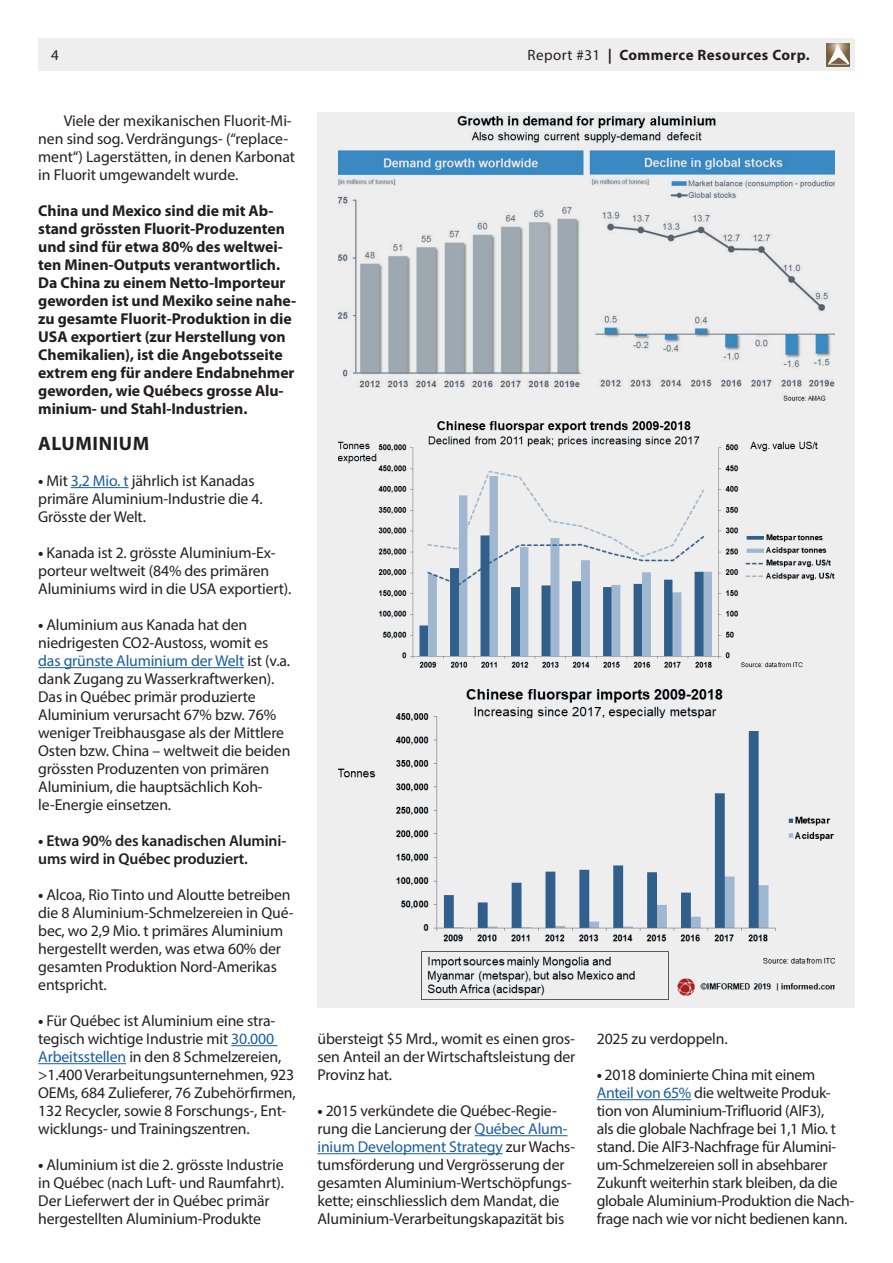
<style>
.page{position:relative;width:893px;height:1263px;background:#fff}
.page>*{position:absolute;margin:0;border:0;box-sizing:border-box;transform-origin:0 0}
.t1{font:700 19.5px "Myriad Pro";letter-spacing:.03em;color:#231f20}
.t2{font:15.75px/18px "Myriad Pro";letter-spacing:-.01em;color:#231f20}
.t3{font:700 15.75px/18px "Myriad Pro";letter-spacing:-.005em;color:#231f20}
.t4{font:600 15.75px/18px "Myriad Pro";letter-spacing:-.01em;color:#231f20}
.t5{font:700 15px "Myriad Pro";letter-spacing:.03em;color:#231f20}
.t6{font:15px "Myriad Pro";color:#231f20}
.s1{font-weight:400}
.s2{font-weight:700}
.s3{color:#175d9e}
</style>
<div class="page">
<hr style="left:71px;top:487px;width:58px;height:1px;background:#175d9e">
<hr style="left:38px;top:667px;width:206px;height:1px;background:#175d9e">
<hr style="left:231px;top:1045px;width:46px;height:1px;background:#175d9e">
<hr style="left:38px;top:1063px;width:88px;height:1px;background:#175d9e">
<hr style="left:475px;top:1135px;width:93px;height:1px;background:#175d9e">
<hr style="left:317px;top:1153px;width:186px;height:1px;background:#175d9e">
<hr style="left:597px;top:1099px;width:94px;height:1px;background:#175d9e">
<div style="left:317px;top:113px;width:538px;height:895px;background:#eeeeef"></div>
<img style="left:338px;top:689px;width:496px;height:311px">
<img style="left:338px;top:421px;width:496px;height:247px">
<img style="left:338px;top:116px;width:496px;height:285px">
<div style="left:38px;top:38px;width:817px;height:33px;background:#eeeeef"></div>
<img style="left:827px;top:43px;width:22px;height:23px">
<p class="t6" style="left:51px;top:46px;width:9px">4</p>
<p class="t5" style="left:528px;top:47px;width:283px"><span class="s1">Report #31</span> | Commerce Resources Corp.</p>
<p class="t2" style="left:38px;top:111px;width:258px;text-indent:26px">Viele der mexikanischen Fluorit-Mi&shy;nen sind sog. Verdrängungs- (“replace&shy;ment“) Lagerstätten, in denen Karbonat in Fluorit umgewandelt wurde.</p>
<p class="t3" style="left:38px;top:202px;width:259px">China und Mexico sind die mit Ab&shy;stand grössten Fluorit-Produzenten und sind für etwa 80% des weltwei&shy;ten Minen-Outputs verantwortlich.<br>Da China zu einem Netto-Importeur geworden ist und Mexiko seine nahe&shy;zu gesamte Fluorit-Produktion in die USA exportiert (zur Herstellung von Chemikalien), ist die Angebotsseite extrem eng für andere Endabnehmer geworden, wie Québecs grosse Alu&shy;minium- und Stahl-Industrien.</p>
<p class="t1" style="left:38px;top:433px;width:112px">ALUMINIUM</p>
<p class="t2" style="left:38px;top:471px;width:226px"><span class="s2">•</span> Mit <span class="s3">3,2 Mio. t</span> jährlich ist Kanadas primäre Aluminium-Industrie die 4.<br>Grösste der Welt.</p>
<p class="t2" style="left:38px;top:543px;width:255px"><span class="s2">•</span> Kanada ist 2. grösste Aluminium-Ex&shy;porteur weltweit (84% des primären<br>Aluminiums wird in die USA exportiert).</p>
<p class="t2" style="left:38px;top:615px;width:254px"><span class="s2">•</span> Aluminium aus Kanada hat den niedrigesten CO2-Austoss, womit es <span class="s3">das grünste Aluminium der Welt</span> ist (v.a. dank Zugang zu Wasserkraftwerken).<br>Das in Québec primär produzierte Aluminium verursacht 67% bzw. 76% weniger Treibhausgase als der Mittlere Osten bzw. China – weltweit die beiden grössten Produzenten von primären Aluminium, die hauptsächlich Koh&shy;le-Energie einsetzen.</p>
<p class="t4" style="left:38px;top:831px;width:250px"><span class="s2">•</span> Etwa 90% des kanadischen Alumini&shy;ums wird in Québec produziert.</p>
<p class="t2" style="left:38px;top:886px;width:257px"><span class="s2">•</span> Alcoa, Rio Tinto und Aloutte betreiben die 8 Aluminium-Schmelzereien in Qué&shy;bec, wo 2,9 Mio. t primäres Aluminium hergestellt werden, was etwa 60% der gesamten Produktion Nord-Amerikas entspricht.</p>
<p class="t2" style="left:38px;top:1012px;width:259px"><span class="s2">•</span> Für Québec ist Aluminium eine stra&shy;tegisch wichtige Industrie mit <span class="s3">30.000<br>Arbeitsstellen</span> in den 8 Schmelzereien, &gt;1.400 Verarbeitungsunternehmen, 923<br>OEMs, 684 Zulieferer, 76 Zubehörfirmen, 132 Recycler, sowie 8 Forschungs-, Ent&shy;wicklungs- und Trainingszentren.</p>
<p class="t2" style="left:38px;top:1156px;width:247px"><span class="s2">•</span> Aluminium ist die 2. grösste Industrie in Québec (nach Luft- und Raumfahrt).<br>Der Lieferwert der in Québec primär hergestellten Aluminium-Produkte</p>
<p class="t2" style="left:317px;top:1029px;width:259px;text-align:justify">übersteigt $5 Mrd., womit es einen gros&shy;sen Anteil an der Wirtschaftsleistung der Provinz hat.</p>
<p class="t2" style="left:317px;top:1101px;width:259px"><span class="s2">•</span> 2015 verkündete die Québec-Regie&shy;rung die Lancierung der <span class="s3">Québec Alum&shy;inium Development Strategy</span> zur Wachs&shy;tumsförderung und Vergrösserung der gesamten Aluminium-Wertschöpfungs&shy;kette; einschliesslich dem Mandat, die Aluminium-Verarbeitungskapazität bis</p>
<p class="t2" style="left:597px;top:1029px;width:132px">2025 zu verdoppeln.</p>
<p class="t2" style="left:597px;top:1065px;width:259px"><span class="s2">•</span> 2018 dominierte China mit einem <span class="s3">Anteil von 65%</span> die weltweite Produk&shy;tion von Aluminium-Trifluorid (AlF3),<br>als die globale Nachfrage bei 1,1 Mio. t stand. Die AlF3-Nachfrage für Alumini&shy;um-Schmelzereien soll in absehbarer Zukunft weiterhin stark bleiben, da die globale Aluminium-Produktion die Nach&shy;frage nach wie vor nicht bedienen kann.</p>
</div>
